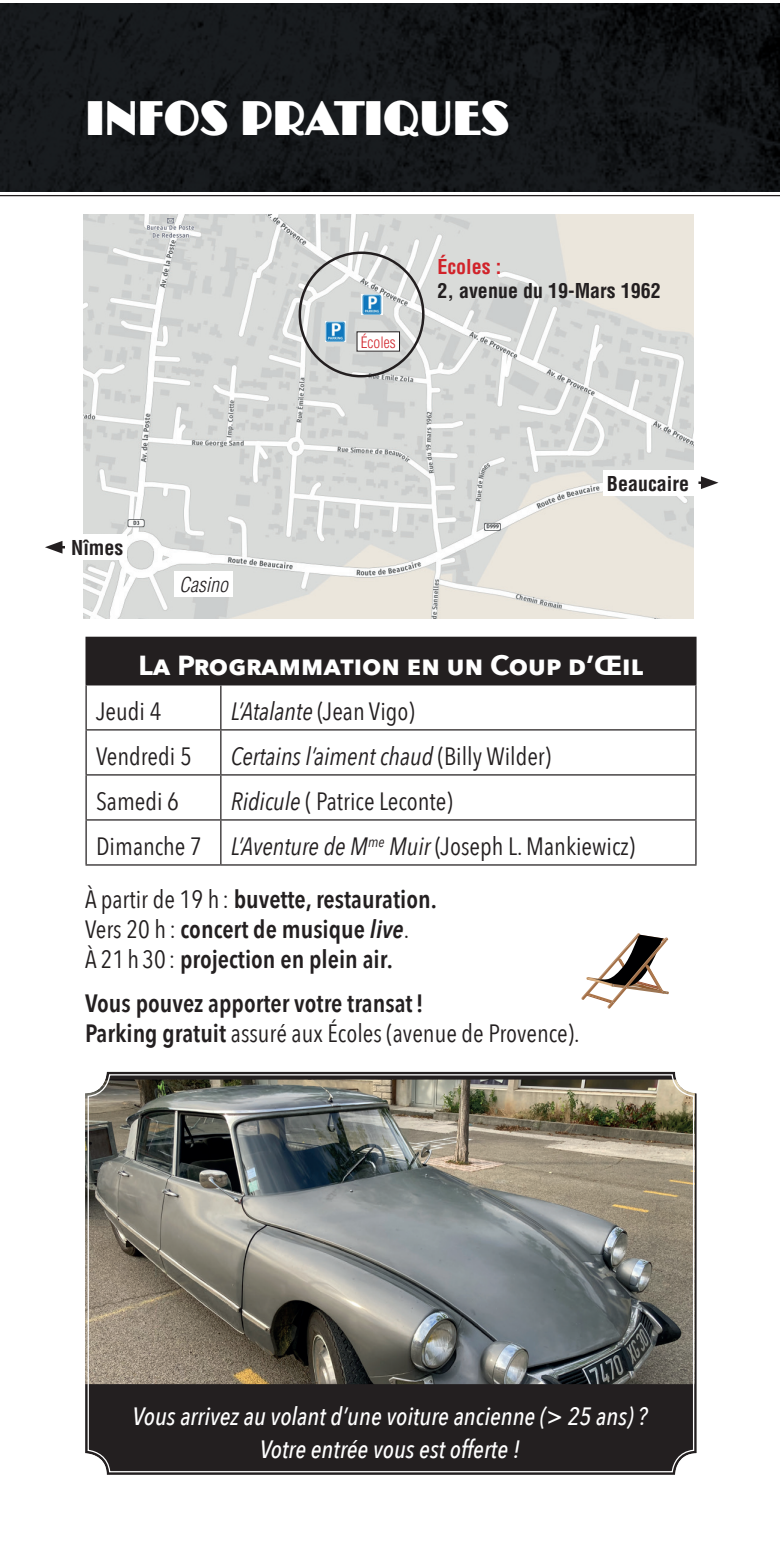
<style>
.page{position:relative;width:780px;height:1560px;background:#fff}
.page>*{position:absolute;margin:0;border:0;box-sizing:border-box;transform-origin:0 0}
.t1{font:45px "Broadacre Regular 4";color:#fff;scale:.94 1}
.t2{font:700 27.5px "Avenir Next";color:#fff}
.t3{font:600 25px/30px "Avenir Next Condensed";color:#231f20}
.t4{font:25px/45px "Avenir Next Condensed";color:#231f20}
.t5{font:italic 500 25px/32.5px "Avenir Next Condensed";color:#fff;text-align:center}
.t6{font:italic 25px "Avenir Next Condensed";color:#231f20}
.t7{font:700 condensed 20px "Helvetica";color:#231f20}
.t8{font:700 condensed 20px "Helvetica";color:#d1232a}
.t9{font:italic 300 condensed 20px "Helvetica";color:#231f20}
.t10{font:300 condensed 15.25px "Helvetica";color:#d1232a}
.s1{font-style:normal}
.s2{font-style:italic}
.s3{font-weight:400}
</style>
<div class="page">
<img style="left:85px;top:1071px;width:612px;height:404px">
<img style="left:84px;top:215px;width:609px;height:403px">
<div style="left:357px;top:332px;width:42px;height:19px;background:#fff"></div>
<img style="left:361px;top:295px;width:21px;height:19px">
<img style="left:325px;top:322px;width:21px;height:19px">
<div style="left:86px;top:637px;width:610px;height:47px;background:#231f20"></div>
<hr style="left:85px;top:636px;width:136px;height:2px;background:#231f20">
<hr style="left:85px;top:638px;width:2px;height:46px;background:#231f20">
<hr style="left:221px;top:636px;width:475px;height:2px;background:#231f20">
<hr style="left:85px;top:684px;width:136px;height:1px;background:#231f20">
<hr style="left:85px;top:685px;width:2px;height:44px;background:#231f20">
<hr style="left:221px;top:684px;width:475px;height:1px;background:#231f20">
<hr style="left:220px;top:685px;width:1px;height:44px;background:#231f20">
<hr style="left:695px;top:685px;width:1px;height:44px;background:#231f20">
<hr style="left:85px;top:729px;width:136px;height:1px;background:#231f20">
<hr style="left:85px;top:730px;width:2px;height:44px;background:#231f20">
<hr style="left:221px;top:729px;width:475px;height:1px;background:#231f20">
<hr style="left:220px;top:730px;width:1px;height:44px;background:#231f20">
<hr style="left:695px;top:730px;width:1px;height:44px;background:#231f20">
<hr style="left:85px;top:774px;width:136px;height:1px;background:#231f20">
<hr style="left:85px;top:775px;width:2px;height:44px;background:#231f20">
<hr style="left:221px;top:774px;width:475px;height:1px;background:#231f20">
<hr style="left:220px;top:775px;width:1px;height:44px;background:#231f20">
<hr style="left:695px;top:775px;width:1px;height:44px;background:#231f20">
<hr style="left:85px;top:819px;width:136px;height:1px;background:#231f20">
<hr style="left:85px;top:820px;width:2px;height:44px;background:#231f20">
<hr style="left:221px;top:819px;width:475px;height:1px;background:#231f20">
<hr style="left:220px;top:820px;width:1px;height:44px;background:#231f20">
<hr style="left:695px;top:820px;width:1px;height:44px;background:#231f20">
<hr style="left:85px;top:864px;width:136px;height:1px;background:#231f20">
<hr style="left:221px;top:864px;width:475px;height:1px;background:#231f20">
<svg style="left:581px;top:933px;width:88px;height:75px"></svg>
<div style="left:68px;top:534px;width:58px;height:26px;background:#fff"></div>
<div style="left:174px;top:571px;width:59px;height:26px;background:#fff"></div>
<div style="left:602px;top:470px;width:91px;height:25px;background:#fff"></div>
<svg style="left:45px;top:541px;width:20px;height:12px"></svg>
<svg style="left:698px;top:476px;width:20px;height:13px"></svg>
<div style="left:298px;top:251px;width:126px;height:126px;border:2px solid #231f20;border-radius:50%"></div>
<svg style="left:735px;top:4px;width:45px;height:187px;background:#0e1012"></svg>
<img style="left:0;top:4px;width:735px;height:187px">
<hr style="left:0;top:195px;width:780px;height:1px;background:#231f20">
<h1 class="t1" style="left:85px;top:90px;width:452px">INFOS PRATIQUES</h1>
<p class="t7" style="left:71px;top:535px;width:54px">Nîmes</p>
<p class="t9" style="left:179px;top:572px;width:50px">Casino</p>
<p class="t10" style="left:361px;top:332px;width:36px">Écoles</p>
<p class="t8" style="left:437px;top:254px;width:65px">Écoles :</p>
<p class="t7" style="left:437px;top:278px;width:225px">2, avenue du 19-Mars 1962</p>
<p class="t7" style="left:607px;top:471px;width:84px">Beaucaire</p>
<p class="t2" style="left:138px;top:641px;width:506px">La Programmation en un Coup d’Œil</p>
<p class="t4" style="left:96px;top:687px;width:67px">Jeudi 4</p>
<p class="t6" style="left:231px;top:696px;width:185px">L’Atalante <span class="s1">(Jean Vigo)</span></p>
<p class="t4" style="left:96px;top:732px;width:97px">Vendredi 5</p>
<p class="t6" style="left:231px;top:741px;width:321px">Certains l’aiment chaud <span class="s1">(Billy Wilder)</span></p>
<p class="t4" style="left:96px;top:777px;width:84px">Samedi 6</p>
<p class="t4" style="left:96px;top:777px;width:540px;text-indent:135px"><span class="s2">Ridicule</span> ( Patrice Leconte)<br>Dimanche 7 <span class="s2">L’Aventure de M</span><sup>me</sup> <span class="s2">Muir</span> (Joseph L. Mankiewicz)</p>
<p class="t3" style="left:85px;top:883px;width:353px"><span class="s3">À partir de 19 h :</span> buvette, restauration.<br><span class="s3">Vers 20 h :</span> concert de musique <span class="s2">live</span><span class="s3">.<br>À 21 h 30 :</span> projection en plein air.</p>
<p class="t3" style="left:85px;top:987px;width:496px">Vous pouvez apporter votre transat!<br>Parking gratuit <span class="s3">assuré aux Écoles (avenue de Provence).</span></p>
<p class="t5" style="left:133px;top:1399px;width:516px">Vous arrivez au volant d’une voiture ancienne (&gt; 25 ans) ?<br>Votre entrée vous est offerte !</p>
</div>
